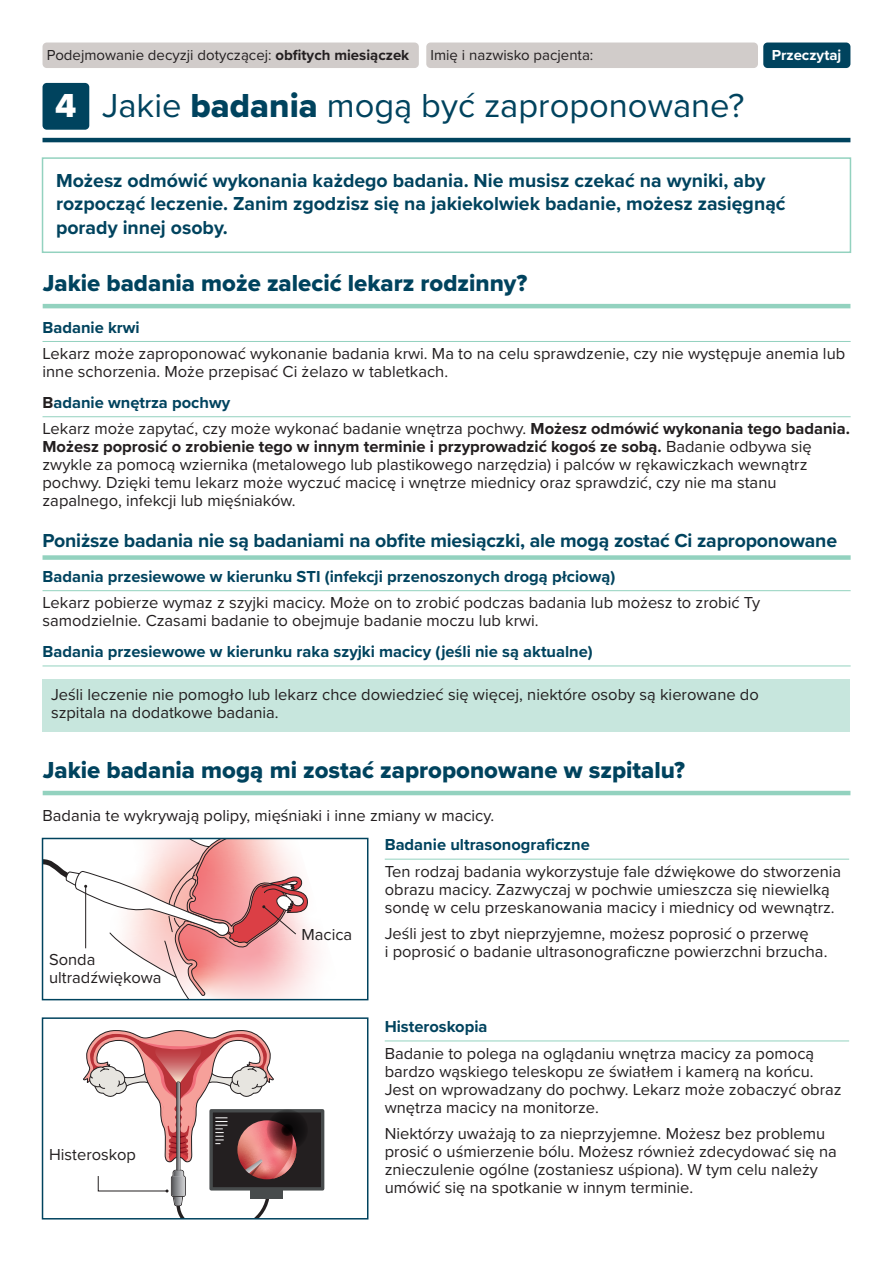
<style>
.page{position:relative;width:893px;height:1263px;background:#fff}
.page>*{position:absolute;margin:0;border:0;box-sizing:border-box;transform-origin:0 0}
.t1{font:34.5px "Proxima Nova";color:#00435e}
.t2{font:34.5px "Proxima Nova Extrabld";color:#fff}
.t3{font:24px "Proxima Nova Extrabld";color:#00435e}
.P_-_Black{font:700 19.5px/23.4px "Proxima Nova";color:#00435e}
.P_-_Black-2{font:16.5px/18px "Proxima Nova";color:#231f20}
.P_-_Black-3{font:700 16.5px "Proxima Nova";color:#00435e}
.P_-_Black-4{font:15px "Proxima Nova";color:#231f20}
.P_-_Black-5{font:700 15px "Proxima Nova";color:#fff}
.s1{font-weight:700}
.s2{font-family:"Proxima Nova Extrabld"}
.s3{color:#231f20}
</style>
<div class="page">
<div style="left:43px;top:83px;width:46px;height:47px;background:#00435e;border-radius:4px"></div>
<hr style="left:43px;top:138px;width:807px;height:4px;background:#00435e">
<hr style="left:43px;top:341px;width:808px;height:1px;background:#93d2bf">
<hr style="left:43px;top:416px;width:808px;height:1px;background:#93d2bf">
<div style="left:43px;top:555px;width:808px;height:5px;background:#93d2bf"></div>
<hr style="left:43px;top:590px;width:808px;height:1px;background:#93d2bf">
<hr style="left:43px;top:665px;width:808px;height:1px;background:#93d2bf">
<hr style="left:43px;top:304px;width:807px;height:4px;background:#93d2bf">
<hr style="left:43px;top:791px;width:807px;height:4px;background:#93d2bf">
<div style="left:763px;top:43px;width:87px;height:25px;background:#00435e;border-radius:4px"></div>
<div style="left:43px;top:43px;width:376px;height:25px;background:#d1ccca;border-radius:4px"></div>
<div style="left:426px;top:43px;width:332px;height:25px;background:#d1ccca;border-radius:4px"></div>
<div style="left:42px;top:157px;width:809px;height:96px;border:2px solid #93d2bf"></div>
<hr style="left:385px;top:859px;width:464px;height:1px;background:#93d2bf">
<hr style="left:385px;top:1040px;width:464px;height:1px;background:#93d2bf">
<svg style="left:43px;top:838px;width:298px;height:162px"></svg>
<div style="left:211px;top:1111px;width:112px;height:78px;background:#231f20"></div>
<div style="left:209px;top:1109px;width:115px;height:81px;border:3px solid #474b4c"></div>
<div style="left:267px;top:1109px;width:41px;height:41px;background:#161314;border-radius:50%"></div>
<div style="left:42px;top:1017px;width:326px;height:202px;border:2px solid #00435e"></div>
<svg style="left:83px;top:1030px;width:213px;height:189px"></svg>
<div style="left:43px;top:679px;width:807px;height:53px;background:#c7e6dd"></div>
<p class="P_-_Black-4" style="left:47px;top:44px;width:364px">Podejmowanie decyzji dotyczącej: <span class="s1">obfitych miesiączek</span></p>
<p class="P_-_Black-4" style="left:431px;top:44px;width:164px">Imię i nazwisko pacjenta:</p>
<p class="P_-_Black-5" style="left:772px;top:44px;width:71px">Przeczytaj</p>
<h1 class="t2" style="left:55px;top:80px;width:23px">4</h1>
<h2 class="t1" style="left:102px;top:79px;width:644px">Jakie <span class="s2">badania</span> mogą być zaproponowane?</h2>
<p class="P_-_Black" style="left:56px;top:168px;width:731px">Możesz odmówić wykonania każdego badania. Nie musisz czekać na wyniki, aby rozpocząć leczenie. Zanim zgodzisz się na jakiekolwiek badanie, możesz zasięgnąć porady innej osoby.</p>
<h3 class="t3" style="left:43px;top:265px;width:486px">Jakie badania może zalecić lekarz rodzinny?</h3>
<p class="P_-_Black-3" style="left:43px;top:315px;width:99px">Badanie krwi</p>
<p class="P_-_Black-2" style="left:43px;top:344px;width:804px">Lekarz może zaproponować wykonanie badania krwi. Ma to na celu sprawdzenie, czy nie występuje anemia lub inne schorzenia. Może przepisać Ci żelazo w tabletkach.</p>
<p class="P_-_Black-3" style="left:43px;top:390px;width:189px"><span class="s3">B</span>adanie wnętrza pochwy</p>
<p class="P_-_Black-2" style="left:43px;top:419px;width:809px">Lekarz może zapytać, czy może wykonać badanie wnętrza pochwy. <span class="s1">Możesz odmówić wykonania tego badania.<br>Możesz poprosić o zrobienie tego w innym terminie i przyprowadzić kogoś ze sobą.</span> Badanie odbywa się zwykle za pomocą wziernika (metalowego lub plastikowego narzędzia) i palców w rękawiczkach wewnątrz pochwy. Dzięki temu lekarz może wyczuć macicę i wnętrze miednicy oraz sprawdzić, czy nie ma stanu zapalnego, infekcji lub mięśniaków.</p>
<p class="P_-_Black" style="left:43px;top:528px;width:796px">Poniższe badania nie są badaniami na obfite miesiączki, ale mogą zostać Ci zaproponowane</p>
<p class="P_-_Black-3" style="left:43px;top:564px;width:574px">Badania przesiewowe w kierunku STI (infekcji przenoszonych drogą płciową)</p>
<p class="P_-_Black-2" style="left:43px;top:593px;width:719px">Lekarz pobierze wymaz z szyjki macicy. Może on to zrobić podczas badania lub możesz to zrobić Ty samodzielnie. Czasami badanie to obejmuje badanie moczu lub krwi.</p>
<p class="P_-_Black-3" style="left:43px;top:639px;width:552px">Badania przesiewowe w kierunku raka szyjki macicy (jeśli nie są aktualne)</p>
<p class="P_-_Black-2" style="left:51px;top:685px;width:709px">Jeśli leczenie nie pomogło lub lekarz chce dowiedzieć się więcej, niektóre osoby są kierowane do szpitala na dodatkowe badania.</p>
<h3 class="t3" style="left:43px;top:752px;width:644px">Jakie badania mogą mi zostać zaproponowane w szpitalu?</h3>
<p class="P_-_Black-2" style="left:43px;top:805px;width:453px">Badania te wykrywają polipy, mięśniaki i inne zmiany w macicy.</p>
<p class="P_-_Black-2" style="left:49px;top:950px;width:114px">Sonda ultradźwiękowa</p>
<p class="P_-_Black-2" style="left:49px;top:1144px;width:88px">Histeroskop</p>
<p class="P_-_Black-2" style="left:302px;top:925px;width:52px">Macica</p>
<p class="P_-_Black-3" style="left:385px;top:832px;width:207px">Badanie ultrasonograficzne</p>
<p class="P_-_Black-2" style="left:385px;top:861px;width:458px">Ten rodzaj badania wykorzystuje fale dźwiękowe do stworzenia obrazu macicy. Zazwyczaj w pochwie umieszcza się niewielką sondę w celu przeskanowania macicy i miednicy od wewnątrz.</p>
<p class="P_-_Black-2" style="left:385px;top:924px;width:444px">Jeśli jest to zbyt nieprzyjemne, możesz poprosić o przerwę<br>i poprosić o badanie ultrasonograficzne powierzchni brzucha.</p>
<p class="P_-_Black-3" style="left:385px;top:1014px;width:104px">Histeroskopia</p>
<p class="P_-_Black-2" style="left:385px;top:1043px;width:458px">Badanie to polega na oglądaniu wnętrza macicy za pomocą bardzo wąskiego teleskopu ze światłem i kamerą na końcu.<br>Jest on wprowadzany do pochwy. Lekarz może zobaczyć obraz wnętrza macicy na monitorze.</p>
<p class="P_-_Black-2" style="left:385px;top:1124px;width:454px">Niektórzy uważają to za nieprzyjemne. Możesz bez problemu prosić o uśmierzenie bólu. Możesz również zdecydować się na znieczulenie ogólne (zostaniesz uśpiona). W tym celu należy umówić się na spotkanie w innym terminie.</p>
</div>
